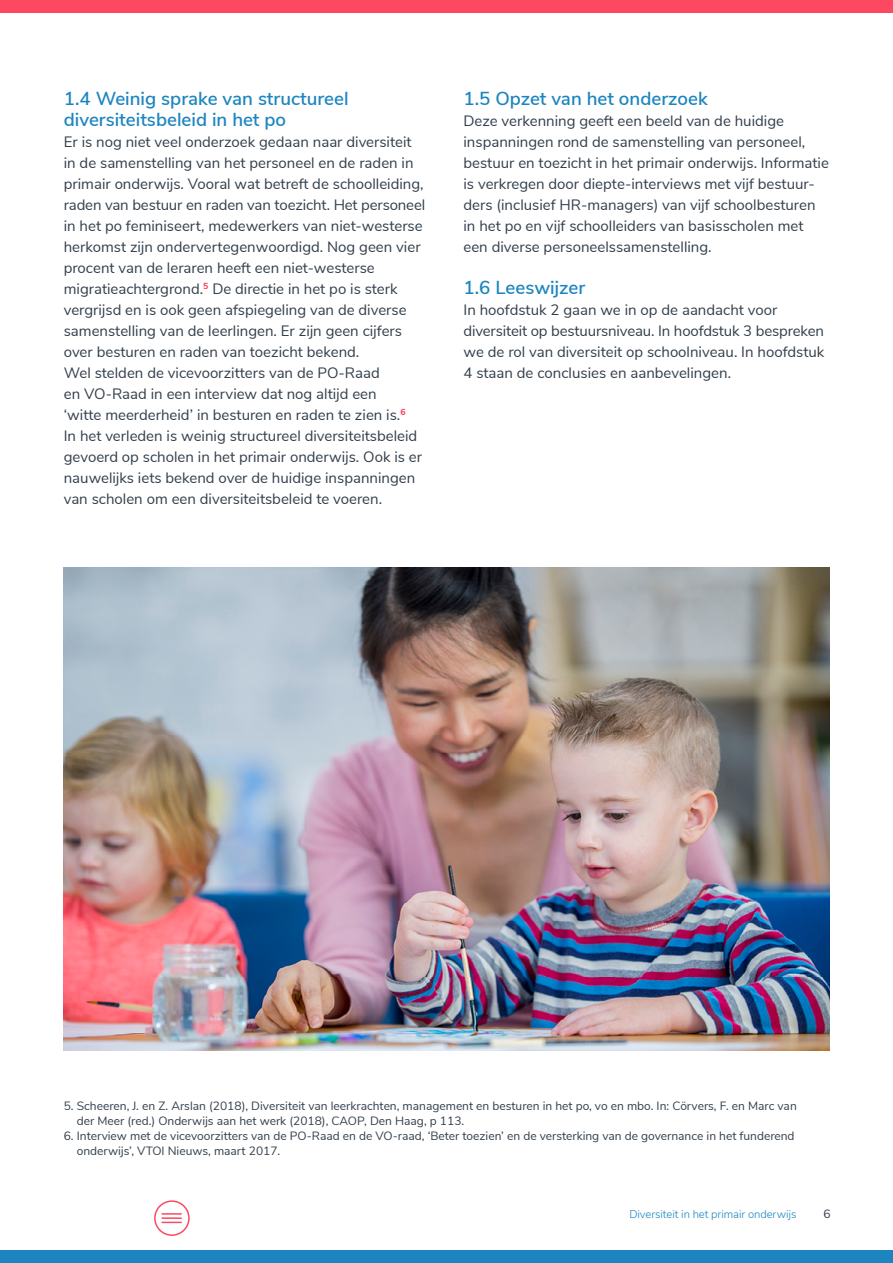
<style>
.page{position:relative;width:893px;height:1263px;background:#fff}
.page>*{position:absolute;margin:0;border:0;box-sizing:border-box;transform-origin:0 0}
.TUSSENkop{font:600 18.75px/21px "Nunito Sans";color:#1c85bf}
.BODY{font:15px/21px "Nunito Sans";color:#323f4b}
.VOETNOOT{font:12px/15px "Nunito Sans";color:#323f4b}
.t1{font:300 11.25px "Nunito Sans";letter-spacing:-.005em;color:#1c85bf}
</style>
<div class="page">
<div style="left:0;top:0;width:893px;height:13px;background:#fc4861"></div>
<div style="left:0;top:1250px;width:893px;height:13px;background:#1c85bf"></div>
<div style="left:154px;top:1200px;width:36px;height:36px;border:2px solid #fc4861;border-radius:50%"></div>
<svg style="left:162px;top:1213px;width:19px;height:10px"></svg>
<img style="left:64px;top:567px;width:765px;height:483px">
<p class="TUSSENkop" style="left:64px;top:87px;width:286px">1.4 Weinig sprake van structureel diversiteitsbeleid in het po</p>
<p class="BODY" style="left:64px;top:130px;width:363px">Er is nog niet veel onderzoek gedaan naar diversiteit in de samenstelling van het personeel en de raden in primair onderwijs. Vooral wat betreft de schoolleiding, raden van bestuur en raden van toezicht. Het personeel in het po feminiseert, medewerkers van niet-westerse herkomst zijn ondervertegenwoordigd. Nog geen vier procent van de leraren heeft een niet-westerse migratieachtergrond.<sup>5</sup> De directie in het po is sterk vergrijsd en is ook geen afspiegeling van de diverse samenstelling van de leerlingen. Er zijn geen cijfers over besturen en raden van toezicht bekend.<br>Wel stelden de vicevoorzitters van de PO-Raad<br>en VO-Raad in een interview dat nog altijd een<br>‘witte meerderheid’ in besturen en raden te zien is.<sup>6</sup></p>
<p class="BODY" style="left:64px;top:424px;width:360px">In het verleden is weinig structureel diversiteitsbeleid gevoerd op scholen in het primair onderwijs. Ook is er nauwelijks iets bekend over de huidige inspanningen van scholen om een diversiteitsbeleid te voeren.</p>
<p class="TUSSENkop" style="left:463px;top:87px;width:246px">1.5 Opzet van het onderzoek</p>
<p class="BODY" style="left:463px;top:109px;width:367px">Deze verkenning geeft een beeld van de huidige inspanningen rond de samenstelling van personeel, bestuur en toezicht in het primair onderwijs. Informatie is verkregen door diepte-interviews met vijf bestuur&shy;ders (inclusief HR-managers) van vijf schoolbesturen in het po en vijf schoolleiders van basisscholen met een diverse personeelssamenstelling.</p>
<p class="TUSSENkop" style="left:463px;top:276px;width:123px">1.6 Leeswijzer</p>
<p class="BODY" style="left:463px;top:298px;width:362px">In hoofdstuk 2 gaan we in op de aandacht voor diversiteit op bestuursniveau. In hoofdstuk 3 bespreken we de rol van diversiteit op schoolniveau. In hoofdstuk 4 staan de conclusies en aanbevelingen.</p>
<p class="VOETNOOT" style="left:77px;top:1098px;width:721px;text-indent:-13px">5. Scheeren, J. en Z. Arslan (2018), Diversiteit van leerkrachten, management en besturen in het po, vo en mbo. In: Cörvers, F. en Marc van der Meer (red.) Onderwijs aan het werk (2018), CAOP, Den Haag, p 113.</p>
<p class="VOETNOOT" style="left:77px;top:1128px;width:719px;text-indent:-13px">6. Interview met de vicevoorzitters van de PO-Raad en de VO-raad, ‘Beter toezien’ en de versterking van de governance in het funderend onderwijs’, VTOI Nieuws, maart 2017.</p>
<p class="t1" style="left:629px;top:1206px;width:169px">Diversiteit in het primair onderwijs</p>
<p class="VOETNOOT" style="left:823px;top:1206px;width:9px">6</p>
</div>
